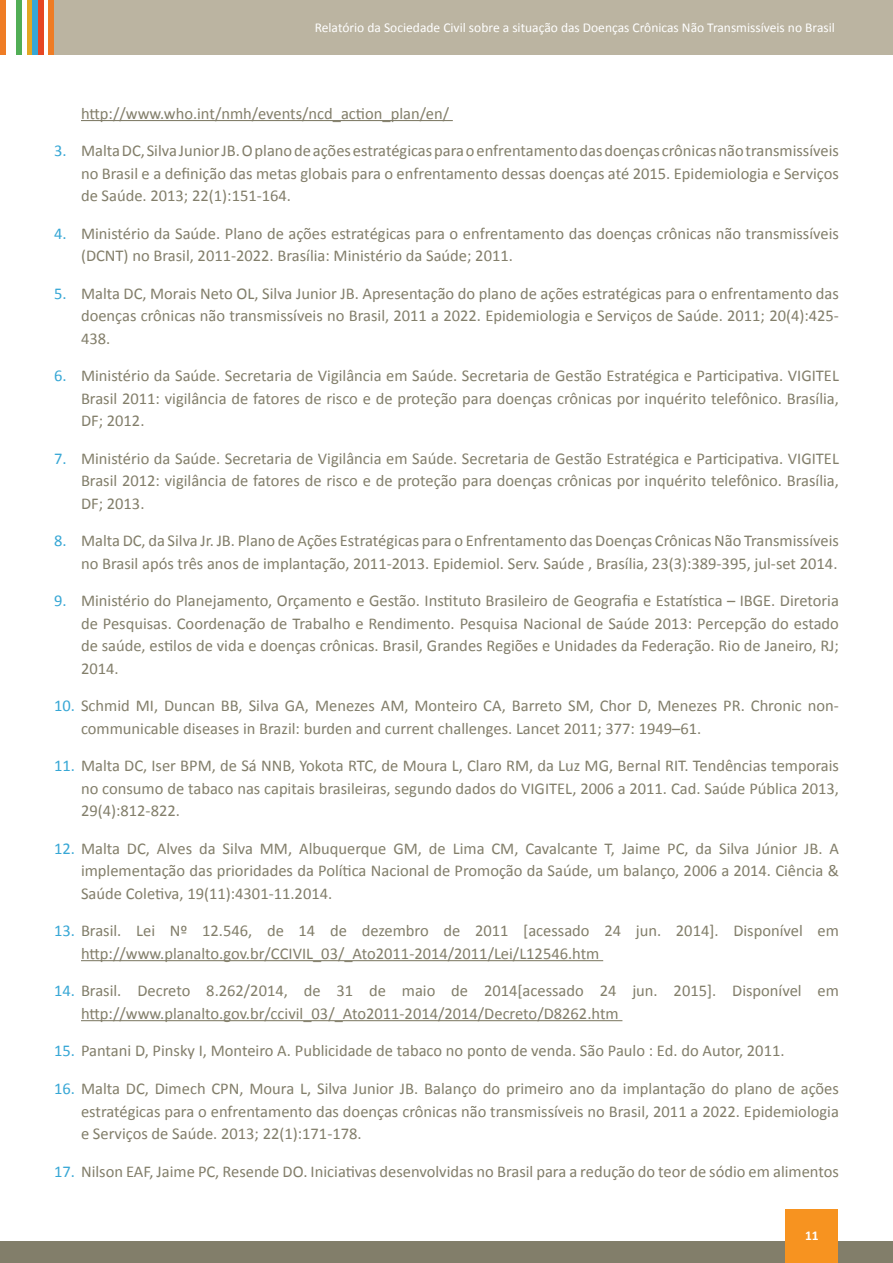
<style>
.page{position:relative;width:893px;height:1263px;background:#fff}
.page>*{position:absolute;margin:0;border:0;box-sizing:border-box;transform-origin:0 0}
.t1{font:16.5px/22.5px "Calibri";color:#827e6a;text-align:justify}
.t2{font:13.5px "Calibri";color:#fff}
.t3{font:700 13.5px "Calibri";color:#fff}
.s1{color:#37a7d5}
</style>
<div class="page">
<div style="left:54px;top:0;width:839px;height:55px;background:#bbb4a1"></div>
<div style="left:0;top:0;width:5px;height:55px;background:#ef7c25"></div>
<div style="left:27px;top:0;width:5px;height:55px;background:#e3a723"></div>
<div style="left:32px;top:0;width:6px;height:55px;background:#37a7d5"></div>
<div style="left:38px;top:0;width:5px;height:55px;background:#e64624"></div>
<div style="left:16px;top:0;width:6px;height:55px;background:#51ae56"></div>
<div style="left:49px;top:0;width:5px;height:55px;background:#ef7c25"></div>
<div style="left:0;top:1242px;width:893px;height:21px;background:#827e6a"></div>
<div style="left:786px;top:1209px;width:52px;height:54px;background:#f79320"></div>
<hr style="left:81px;top:120px;width:372px;height:1px;background:#827e6a">
<hr style="left:81px;top:960px;width:522px;height:1px;background:#827e6a">
<hr style="left:81px;top:1020px;width:541px;height:1px;background:#827e6a">
<p class="t2" style="left:315px;top:18px;width:522px">Relatório da Sociedade Civil sobre a situação das Doenças Crônicas Não Transmissíveis no Brasil</p>
<p class="t1" style="left:81px;top:101px;width:370px">http://www.who.int/nmh/events/ncd_action_plan/en/</p>
<p class="t1" style="left:81px;top:139px;width:759px;text-indent:-27px"><span class="s1">3.</span> Malta DC, Silva Junior JB. O plano de ações estratégicas para o enfrentamento das doenças crônicas não transmissíveis no Brasil e a definição das metas globais para o enfrentamento dessas doenças até 2015. Epidemiologia e Serviços de Saúde. 2013; 22(1):151-164.</p>
<p class="t1" style="left:81px;top:222px;width:759px;text-indent:-27px"><span class="s1">4.</span> Ministério da Saúde. Plano de ações estratégicas para o enfrentamento das doenças crônicas não transmissíveis (DCNT) no Brasil, 2011-2022. Brasília: Ministério da Saúde; 2011.</p>
<p class="t1" style="left:81px;top:282px;width:759px;text-indent:-27px"><span class="s1">5.</span> Malta DC, Morais Neto OL, Silva Junior JB. Apresentação do plano de ações estratégicas para o enfrentamento das doenças crônicas não transmissíveis no Brasil, 2011 a 2022. Epidemiologia e Serviços de Saúde. 2011; 20(4):425- 438.</p>
<p class="t1" style="left:81px;top:364px;width:759px;text-indent:-27px"><span class="s1">6.</span> Ministério da Saúde. Secretaria de Vigilância em Saúde. Secretaria de Gestão Estratégica e Participativa. VIGITEL Brasil 2011: vigilância de fatores de risco e de proteção para doenças crônicas por inquérito telefônico. Brasília, DF; 2012.</p>
<p class="t1" style="left:81px;top:447px;width:759px;text-indent:-27px"><span class="s1">7.</span> Ministério da Saúde. Secretaria de Vigilância em Saúde. Secretaria de Gestão Estratégica e Participativa. VIGITEL Brasil 2012: vigilância de fatores de risco e de proteção para doenças crônicas por inquérito telefônico. Brasília, DF; 2013.</p>
<p class="t1" style="left:54px;top:529px;width:786px;text-align:right"><span class="s1">8.</span> Malta DC, da Silva Jr. JB. Plano de Ações Estratégicas para o Enfrentamento das Doenças Crônicas Não Transmissíveis no Brasil após três anos de implantação, 2011-2013. Epidemiol. Serv. Saúde , Brasília, 23(3):389-395, jul-set 2014.</p>
<p class="t1" style="left:81px;top:589px;width:759px;text-indent:-27px"><span class="s1">9.</span> Ministério do Planejamento, Orçamento e Gestão. Instituto Brasileiro de Geografia e Estatística – IBGE. Diretoria de Pesquisas. Coordenação de Trabalho e Rendimento. Pesquisa Nacional de Saúde 2013: Percepção do estado de saúde, estilos de vida e doenças crônicas. Brasil, Grandes Regiões e Unidades da Federação. Rio de Janeiro, RJ; 2014.</p>
<p class="t1" style="left:81px;top:694px;width:759px;text-indent:-27px"><span class="s1">10.</span> Schmid MI, Duncan BB, Silva GA, Menezes AM, Monteiro CA, Barreto SM, Chor D, Menezes PR. Chronic non&shy;communicable diseases in Brazil: burden and current challenges. Lancet 2011; 377: 1949–61.</p>
<p class="t1" style="left:81px;top:754px;width:759px;text-indent:-27px"><span class="s1">11.</span> Malta DC, Iser BPM, de Sá NNB, Yokota RTC, de Moura L, Claro RM, da Luz MG, Bernal RIT. Tendências temporais no consumo de tabaco nas capitais brasileiras, segundo dados do VIGITEL, 2006 a 2011. Cad. Saúde Pública 2013, 29(4):812-822.</p>
<p class="t1" style="left:81px;top:837px;width:759px;text-indent:-27px"><span class="s1">12.</span> Malta DC, Alves da Silva MM, Albuquerque GM, de Lima CM, Cavalcante T, Jaime PC, da Silva Júnior JB. A implementação das prioridades da Política Nacional de Promoção da Saúde, um balanço, 2006 a 2014. Ciência &amp; Saúde Coletiva, 19(11):4301-11.2014.</p>
<p class="t1" style="left:81px;top:919px;width:759px;text-indent:-27px"><span class="s1">13.</span> Brasil. Lei Nº 12.546, de 14 de dezembro de 2011 [acessado 24 jun. 2014]. Disponível em http://www.planalto.gov.br/CCIVIL_03/_Ato2011-2014/2011/Lei/L12546.htm</p>
<p class="t1" style="left:81px;top:979px;width:759px;text-indent:-27px"><span class="s1">14.</span> Brasil. Decreto 8.262/2014, de 31 de maio de 2014[acessado 24 jun. 2015]. Disponível em http://www.planalto.gov.br/ccivil_03/_Ato2011-2014/2014/Decreto/D8262.htm</p>
<p class="t1" style="left:54px;top:1039px;width:732px"><span class="s1">15.</span> Pantani D, Pinsky I, Monteiro A. Publicidade de tabaco no ponto de venda. São Paulo : Ed. do Autor, 2011.</p>
<p class="t1" style="left:81px;top:1077px;width:759px;text-indent:-27px"><span class="s1">16.</span> Malta DC, Dimech CPN, Moura L, Silva Junior JB. Balanço do primeiro ano da implantação do plano de ações estratégicas para o enfrentamento das doenças crônicas não transmissíveis no Brasil, 2011 a 2022. Epidemiologia e Serviços de Saúde. 2013; 22(1):171-178.</p>
<p class="t1" style="left:54px;top:1159px;width:786px"><span class="s1">17.</span> Nilson EAF, Jaime PC, Resende DO. Iniciativas desenvolvidas no Brasil para a redução do teor de sódio em alimentos</p>
<p class="t3" style="left:805px;top:1226px;width:15px">11</p>
</div>
